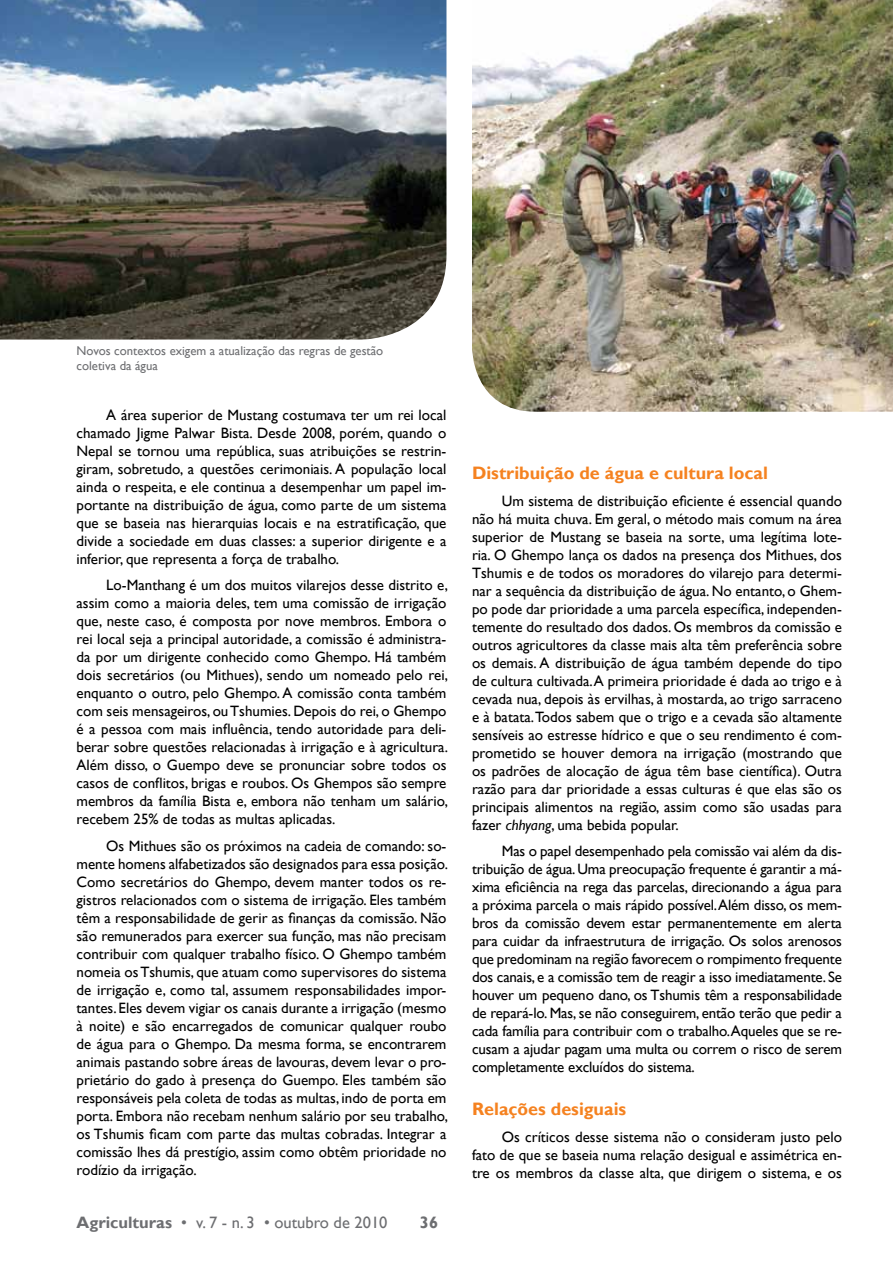
<style>
.page{position:relative;width:893px;height:1263px;background:#fff}
.page>*{position:absolute;margin:0;border:0;box-sizing:border-box;transform-origin:0 0}
.t1{font:700 18px "Gill Sans";color:#f58220}
.t2{font:16.5px "Gill Sans";color:#6d6e71}
.t3{font:700 16.5px "Gill Sans";color:#6d6e71}
.t4{font:15px/18px "Gill Sans";color:#000;text-align:justify}
.t5{font:12.75px/15.3px "Gill Sans";color:#6d6e71}
.s1{font-weight:700}
.s2{font-style:italic}
</style>
<div class="page">
<img style="left:0;top:0;width:446px;height:340px">
<img style="left:472px;top:0;width:421px;height:412px">
<p class="t5" style="left:77px;top:343px;width:308px">Novos contextos exigem a atualização das regras de gestão coletiva da água</p>
<p class="t4" style="left:77px;top:406px;width:371px;text-indent:30px">A área superior de Mustang costumava ter um rei local chamado Jigme Palwar Bista. Desde 2008, porém, quando o Nepal se tornou uma república, suas atribuições se restrin&shy;giram, sobretudo, a questões cerimoniais. A população local ainda o respeita, e ele continua a desempenhar um papel im&shy;portante na distribuição de água, como parte de um sistema que se baseia nas hierarquias locais e na estratificação, que divide a sociedade em duas classes: a superior dirigente e a inferior, que representa a força de trabalho.</p>
<p class="t4" style="left:77px;top:576px;width:373px;text-indent:30px">Lo-Manthang é um dos muitos vilarejos desse distrito e, assim como a maioria deles, tem uma comissão de irrigação que, neste caso, é composta por nove membros. Embora o rei local seja a principal autoridade, a comissão é administra&shy;da por um dirigente conhecido como Ghempo. Há também dois secretários (ou Mithues), sendo um nomeado pelo rei, enquanto o outro, pelo Ghempo. A comissão conta também com seis mensageiros, ou Tshumies. Depois do rei, o Ghempo é a pessoa com mais influência, tendo autoridade para deli&shy;berar sobre questões relacionadas à irrigação e à agricultura.<br>Além disso, o Guempo deve se pronunciar sobre todos os casos de conflitos, brigas e roubos. Os Ghempos são sempre membros da família Bista e, embora não tenham um salário, recebem 25% de todas as multas aplicadas.</p>
<p class="t4" style="left:77px;top:837px;width:373px;text-indent:30px">Os Mithues são os próximos na cadeia de comando: so&shy;mente homens alfabetizados são designados para essa posição.<br>Como secretários do Ghempo, devem manter todos os re&shy;gistros relacionados com o sistema de irrigação. Eles também têm a responsabilidade de gerir as finanças da comissão. Não são remunerados para exercer sua função, mas não precisam contribuir com qualquer trabalho físico. O Ghempo também nomeia os Tshumis, que atuam como supervisores do sistema de irrigação e, como tal, assumem responsabilidades impor&shy;tantes. Eles devem vigiar os canais durante a irrigação (mesmo à noite) e são encarregados de comunicar qualquer roubo de água para o Ghempo. Da mesma forma, se encontrarem animais pastando sobre áreas de lavouras, devem levar o pro&shy;prietário do gado à presença do Guempo. Eles também são responsáveis pela coleta de todas as multas, indo de porta em porta. Embora não recebam nenhum salário por seu trabalho, os Tshumis ficam com parte das multas cobradas. Integrar a comissão lhes dá prestígio, assim como obtêm prioridade no rodízio da irrigação.</p>
<p class="t2" style="left:77px;top:1212px;width:312px"><span class="s1">Agriculturas</span> • v. 7 - n. 3 • outubro de 2010</p>
<p class="t3" style="left:420px;top:1212px;width:20px">36</p>
<p class="t1" style="left:472px;top:462px;width:297px">Distribuição de água e cultura local</p>
<p class="t4" style="left:472px;top:492px;width:371px;text-indent:30px">Um sistema de distribuição eficiente é essencial quando não há muita chuva. Em geral, o método mais comum na área superior de Mustang se baseia na sorte, uma legítima lote&shy;ria. O Ghempo lança os dados na presença dos Mithues, dos Tshumis e de todos os moradores do vilarejo para determi&shy;nar a sequência da distribuição de água. No entanto, o Ghem&shy;po pode dar prioridade a uma parcela específica, independen&shy;temente do resultado dos dados. Os membros da comissão e outros agricultores da classe mais alta têm preferência sobre os demais. A distribuição de água também depende do tipo de cultura cultivada. A primeira prioridade é dada ao trigo e à cevada nua, depois às ervilhas, à mostarda, ao trigo sarraceno e à batata.Todos sabem que o trigo e a cevada são altamente sensíveis ao estresse hídrico e que o seu rendimento é com&shy;prometido se houver demora na irrigação (mostrando que os padrões de alocação de água têm base científica). Outra razão para dar prioridade a essas culturas é que elas são os principais alimentos na região, assim como são usadas para fazer <span class="s2">chhyang</span>, uma bebida popular.</p>
<p class="t4" style="left:472px;top:843px;width:372px;text-indent:30px">Mas o papel desempenhado pela comissão vai além da dis&shy;tribuição de água. Uma preocupação frequente é garantir a má&shy;xima eficiência na rega das parcelas, direcionando a água para a próxima parcela o mais rápido possível. Além disso, os mem&shy;bros da comissão devem estar permanentemente em alerta para cuidar da infraestrutura de irrigação. Os solos arenosos que predominam na região favorecem o rompimento frequente dos canais, e a comissão tem de reagir a isso imediatamente. Se houver um pequeno dano, os Tshumis têm a responsabilidade de repará-lo. Mas, se não conseguirem, então terão que pedir a cada família para contribuir com o trabalho.Aqueles que se re&shy;cusam a ajudar pagam uma multa ou correm o risco de serem completamente excluídos do sistema.</p>
<p class="t1" style="left:472px;top:1098px;width:156px">Relações desiguais</p>
<p class="t4" style="left:472px;top:1128px;width:371px;text-indent:30px">Os críticos desse sistema não o consideram justo pelo fato de que se baseia numa relação desigual e assimétrica en&shy;tre os membros da classe alta, que dirigem o sistema, e os</p>
</div>
